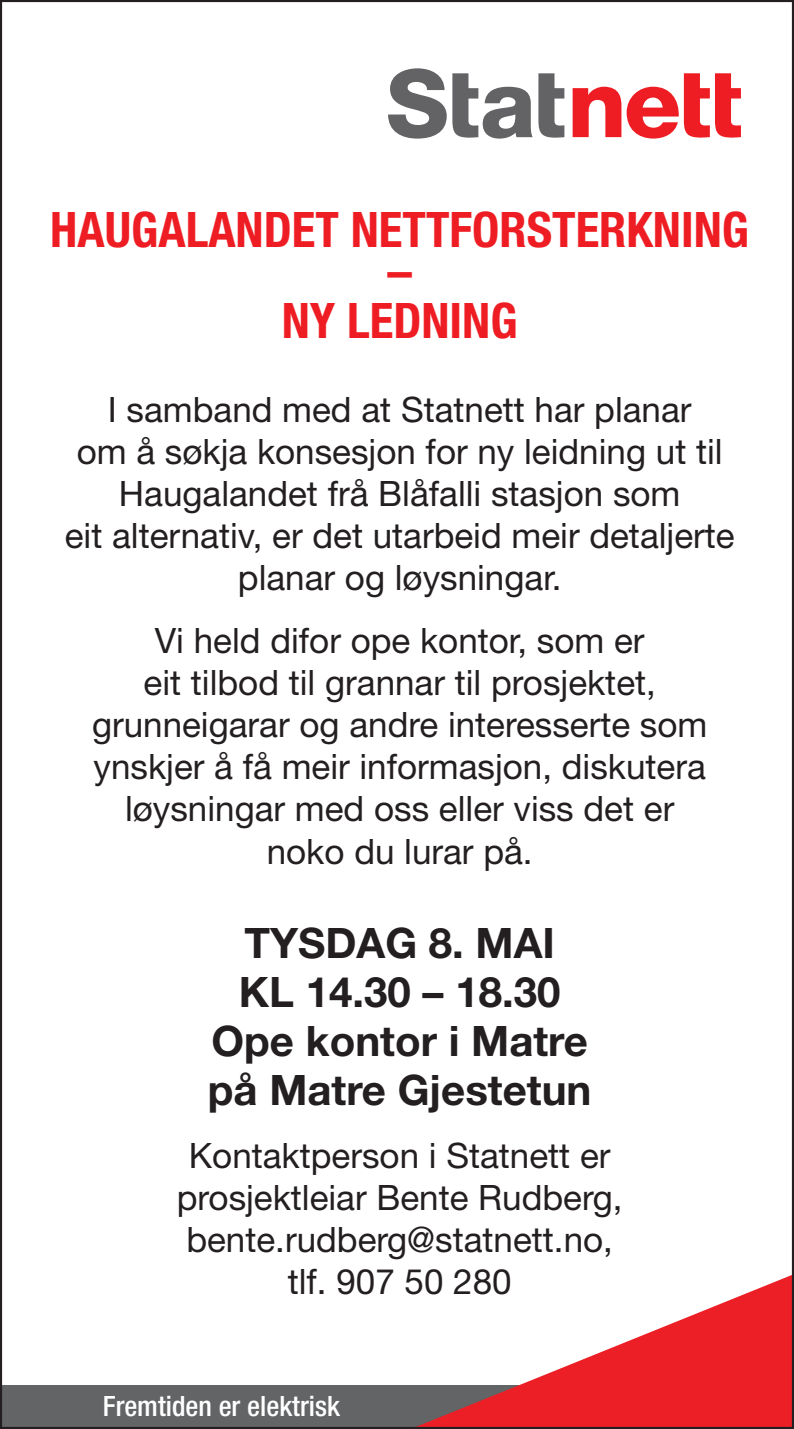
<style>
.page{position:relative;width:794px;height:1429px;background:#fff}
.page>*{position:absolute;margin:0;border:0;box-sizing:border-box;transform-origin:0 0}
.t1{font:700 condensed 49px/42px "Helvetica Neue LT Std";color:#ee1d23;text-align:center}
.t2{font:700 42px/49px "Helvetica Neue LT Std";color:#231f20;text-align:center}
.t3{font:35px/42px "Helvetica Neue LT Std";color:#231f20;text-align:center}
.t4{font:500 condensed 28px "Helvetica Neue LT Std";color:#fff}
</style>
<div class="page">
<svg style="left:388px;top:68px;width:144px;height:71px"></svg>
<svg style="left:538px;top:73px;width:26px;height:65px"></svg>
<svg style="left:572px;top:73px;width:169px;height:66px"></svg>
<div style="left:0;top:1385px;width:794px;height:44px;background:#636466"></div>
<svg style="left:418px;top:1275px;width:373px;height:151px"></svg>
<h1 class="t1" style="left:50px;top:208px;width:700px">HAUGALANDET NETTFORSTERKNING –</h1>
<h1 class="t1" style="left:282px;top:299px;width:237px">NY LEDNING</h1>
<p class="t3" style="left:65px;top:388px;width:671px">I samband med at Statnett har planar<br>om å søkja konsesjon for ny leidning ut til Haugalandet frå Blåfalli stasjon som<br>eit alternativ, er det utarbeid meir detaljerte planar og løysningar.</p>
<p class="t3" style="left:92px;top:619px;width:617px">Vi held difor ope kontor, som er<br>eit tilbod til grannar til prosjektet, grunneigarar og andre interesserte som ynskjer å få meir informasjon, diskutera løysningar med oss eller viss det er noko du lurar på.</p>
<p class="t2" style="left:208px;top:917px;width:385px">Tysdag 8. mai<br>KL 14.30 – 18.30<br>Ope kontor i Matre på Matre Gjestetun</p>
<p class="t3" style="left:177px;top:1134px;width:447px">Kontaktperson i Statnett er prosjektleiar Bente Rudberg, bente.rudberg@statnett.no, tlf. 907 50 280</p>
<p class="t4" style="left:103px;top:1389px;width:239px">Fremtiden er elektrisk</p>
</div>
